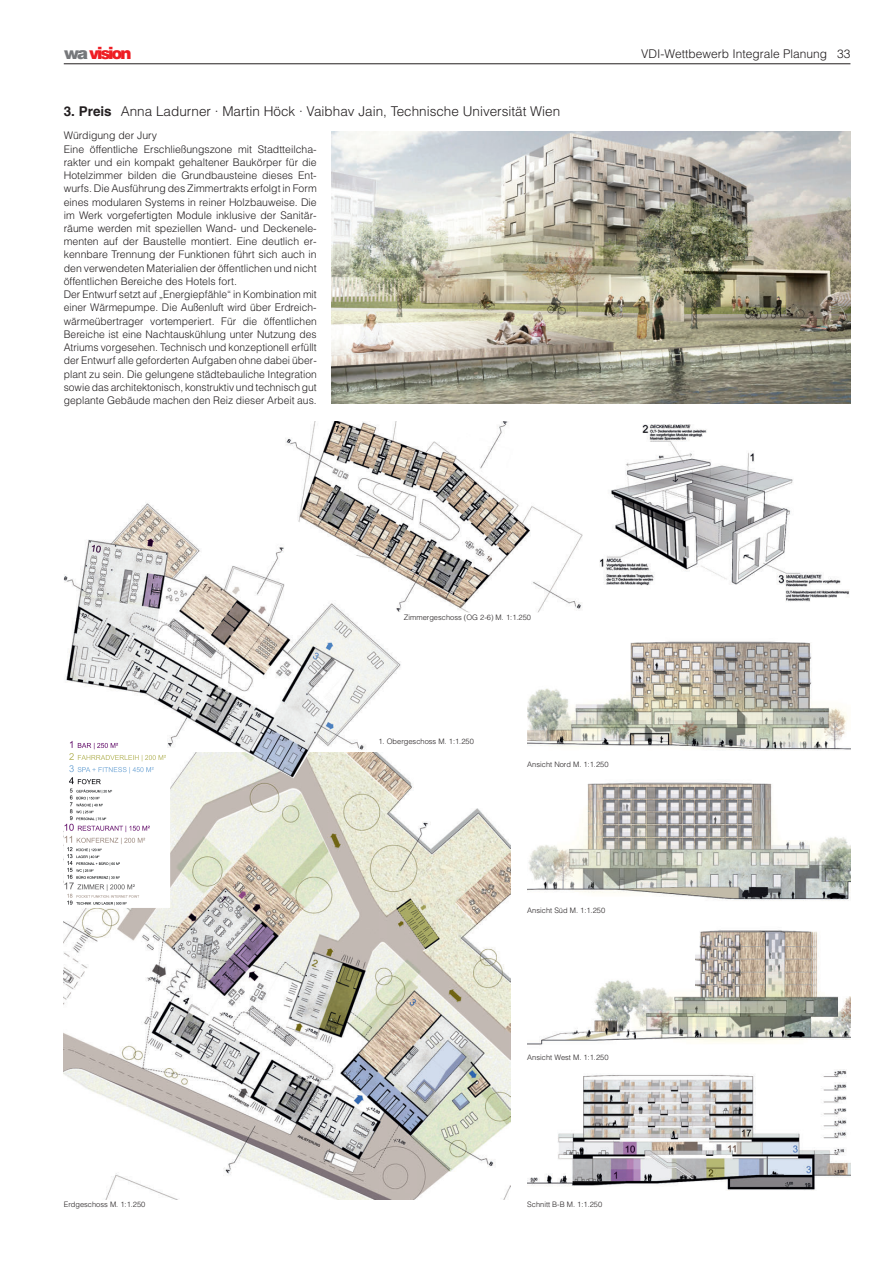
<style>
.page{position:relative;width:893px;height:1263px;background:#fff}
.page>*{position:absolute;margin:0;border:0;box-sizing:border-box;transform-origin:0 0}
.t1{font:900 16.5px "Helvetica";letter-spacing:-.135em;color:#ee1d23}
.t2{font:300 13.5px "Helvetica";color:#231f20}
.t3{font:300 12px "Helvetica";color:#231f20}
.t4{font:300 10.5px/13.2px "Helvetica";color:#231f20}
.t5{font:300 7.5px "Helvetica";color:#231f20}
.s1{color:#76787b}
.s2{font-weight:700}
</style>
<div class="page">
<hr style="left:64px;top:64px;width:786px;height:1px;background:#231f20">
<img style="left:332px;top:132px;width:518px;height:272px">
<img style="left:600px;top:424px;width:250px;height:178px">
<img style="left:527px;top:641px;width:323px;height:110px">
<img style="left:527px;top:782px;width:323px;height:119px">
<img style="left:527px;top:930px;width:323px;height:115px">
<img style="left:527px;top:1069px;width:323px;height:122px">
<img style="left:64px;top:776px;width:446px;height:423px">
<img style="left:64px;top:503px;width:339px;height:276px">
<img style="left:64px;top:738px;width:106px;height:170px">
<img style="left:285px;top:421px;width:298px;height:191px">
<h1 class="t1" style="left:64px;top:43px;width:69px"><span class="s1">wa</span> vision</h1>
<p class="t3" style="left:641px;top:46px;width:211px">VDI-Wettbewerb Integrale Planung 33</p>
<p class="t2" style="left:64px;top:104px;width:498px"><span class="s2">3. Preis</span> Anna Ladurner · Martin Höck · Vaibhav Jain, Technische Universität Wien</p>
<p class="t4" style="left:64px;top:129px;width:254px">Würdigung der Jury<br>Eine öffentliche Erschließungszone mit Stadtteilcha&shy;rakter und ein kompakt gehaltener Baukörper für die Hotelzimmer bilden die Grundbausteine dieses Ent&shy;wurfs. Die Ausführung des Zimmertrakts erfolgt in Form eines modularen Systems in reiner Holzbauweise. Die im Werk vorgefertigten Module inklusive der Sa nitär - räume werden mit speziellen Wand- und Deckenele&shy;menten auf der Baustelle montiert. Eine deutlich er - kennbare Trennung der Funktionen führt sich auch in den verwendeten Materialien der öffentlichen und nicht öffentlichen Bereiche des Hotels fort.<br>Der Entwurf setzt auf „Energiepfähle“ in Kombination mit einer Wärmepumpe. Die Außenluft wird über Erdreich&shy;wärmeübertrager vortemperiert. Für die öffentlichen Bereiche ist eine Nachtauskühlung unter Nutzung des Atriums vorgesehen. Technisch und konzeptionell erfüllt der Entwurf alle geforderten Aufgaben ohne dabei über&shy;plant zu sein. Die gelungene städtebauliche Integration sowie das architektonisch, konstruktiv und technisch gut geplante Gebäude machen den Reiz dieser Arbeit aus.</p>
<p class="t5" style="left:404px;top:613px;width:129px">Zimmergeschoss (OG 2-6) M. 1:1.250</p>
<p class="t5" style="left:378px;top:737px;width:97px">1. Obergeschoss M. 1:1.250</p>
<p class="t5" style="left:527px;top:760px;width:83px">Ansicht Nord M. 1:1.250</p>
<p class="t5" style="left:527px;top:906px;width:79px">Ansicht Süd M. 1:1.250</p>
<p class="t5" style="left:527px;top:1053px;width:83px">Ansicht West M. 1:1.250</p>
<p class="t5" style="left:64px;top:1200px;width:83px">Erdgeschoss M. 1:1.250</p>
<p class="t5" style="left:527px;top:1200px;width:77px">Schnitt B-B M. 1:1.250</p>
</div>
